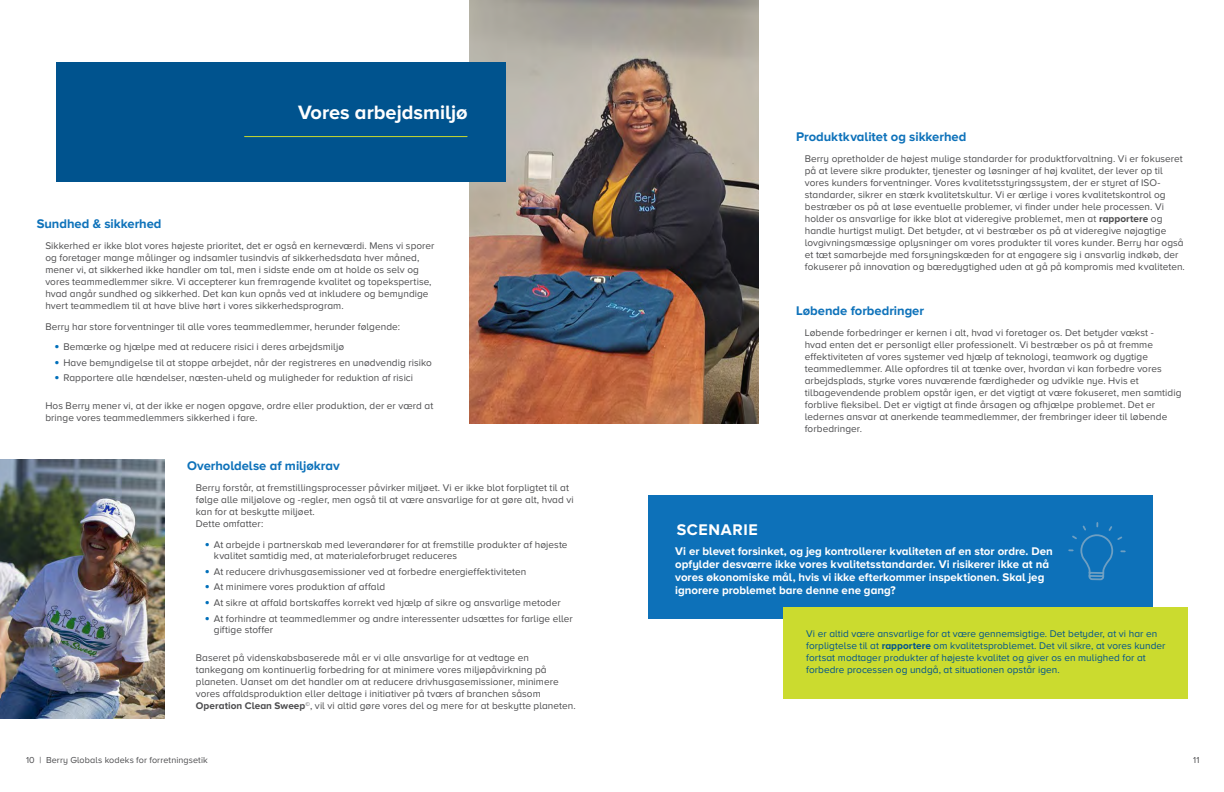
<style>
.page{position:relative;width:1224px;height:792px;background:#fff}
.page>*{position:absolute;margin:0;border:0;box-sizing:border-box;transform-origin:0 0}
.t1{font:700 20px "Proxima Nova A";color:#fff}
.t2{font:700 16px "Proxima Nova A";letter-spacing:.04em;color:#fff}
.t3{font:700 13px "Proxima Nova A";color:#0e72ba}
.t4{font:700 11.5px/13px "Proxima Nova A";color:#fff}
.t5{font:10px/12px "Proxima Nova A";letter-spacing:.005em;color:#4d4d4f}
.t6{font:10px/12px "Proxima Nova A";letter-spacing:.005em;color:#00538e}
.t7{font:9px "Proxima Nova A";letter-spacing:.01em;color:#4d4d4f}
.s1{font-weight:700;font-size:14px;color:#006fba}
.s2{font-weight:700}
</style>
<div class="page">
<img style="left:470px;top:0;width:289px;height:423px">
<div style="left:56px;top:62px;width:449px;height:119px;background:#00538e"></div>
<hr style="left:245px;top:136px;width:222px;height:1px;background:#cadb2e">
<div style="left:648px;top:495px;width:505px;height:123px;background:#0d71b9"></div>
<div style="left:783px;top:607px;width:405px;height:91px;background:#cbdb2f"></div>
<svg style="left:1068px;top:522px;width:58px;height:59px"></svg>
<img style="left:0;top:459px;width:164px;height:259px">
<h1 class="t1" style="left:298px;top:101px;width:171px">Vores arbejdsmiljø</h1>
<h3 class="t3" style="left:37px;top:216px;width:126px">Sundhed &amp; sikkerhed</h3>
<p class="t5" style="left:45px;top:239px;width:391px">Sikkerhed er ikke blot vores højeste prioritet, det er også en kerneværdi. Mens vi sporer og foretager mange målinger og indsamler tusindvis af sikkerhedsdata hver måned, mener vi, at sikkerhed ikke handler om tal, men i sidste ende om at holde os selv og vores teammedlemmer sikre. Vi accepterer kun fremragende kvalitet og topekspertise, hvad angår sundhed og sikkerhed. Det kan kun opnås ved at inkludere og bemyndige hvert teammedlem til at have blive hørt i vores sikkerhedsprogram.</p>
<p class="t5" style="left:45px;top:320px;width:356px">Berry har store forventninger til alle vores teammedlemmer, herunder følgende:</p>
<p class="t5" style="left:54px;top:341px;width:291px"><span class="s1">•</span> Bemærke og hjælpe med at reducere risici i deres arbejdsmiljø</p>
<p class="t5" style="left:54px;top:356px;width:379px"><span class="s1">•</span> Have bemyndigelse til at stoppe arbejdet, når der registreres en unødvendig risiko</p>
<p class="t5" style="left:54px;top:372px;width:360px"><span class="s1">•</span> Rapportere alle hændelser, næsten-uheld og muligheder for reduktion af risici</p>
<p class="t5" style="left:45px;top:400px;width:389px">Hos Berry mener vi, at der ikke er nogen opgave, ordre eller produktion, der er værd at bringe vores teammedlemmers sikkerhed i fare.</p>
<h3 class="t3" style="left:187px;top:459px;width:154px">Overholdelse af miljøkrav</h3>
<p class="t5" style="left:196px;top:482px;width:379px">Berry forstår, at fremstillingsprocesser påvirker miljøet. Vi er ikke blot forpligtet til at følge alle miljølove og -regler, men også til at være ansvarlige for at gøre alt, hvad vi kan for at beskytte miljøet.<br>Dette omfatter:</p>
<p class="t5" style="left:214px;top:539px;width:355px;line-height:11.2px;text-indent:-9px"><span class="s1">•</span> At arbejde i partnerskab med leverandører for at fremstille produkter af højeste kvalitet samtidig med, at materialeforbruget reduceres</p>
<p class="t5" style="left:205px;top:565px;width:323px"><span class="s1">•</span> At reducere drivhusgasemissioner ved at forbedre energieffektiviteten</p>
<p class="t5" style="left:205px;top:581px;width:182px"><span class="s1">•</span> At minimere vores produktion af affald</p>
<p class="t5" style="left:205px;top:597px;width:357px"><span class="s1">•</span> At sikre at affald bortskaffes korrekt ved hjælp af sikre og ansvarlige metoder</p>
<p class="t5" style="left:214px;top:613px;width:361px;line-height:11.2px;text-indent:-9px"><span class="s1">•</span> At forhindre at teammedlemmer og andre interessenter udsættes for farlige eller giftige stoffer</p>
<p class="t5" style="left:196px;top:651px;width:381px">Baseret på videnskabsbaserede mål er vi alle ansvarlige for at vedtage en tankegang om kontinuerlig forbedring for at minimere vores miljøpåvirkning på planeten. Uanset om det handler om at reducere drivhusgasemissioner, minimere vores affaldsproduktion eller deltage i initiativer på tværs af branchen såsom <span class="s2">Operation Clean Sweep</span><sup>©</sup>, vil vi altid gøre vores del og mere for at beskytte planeten.</p>
<h2 class="t2" style="left:677px;top:520px;width:82px">SCENARIE</h2>
<h3 class="t3" style="left:796px;top:129px;width:172px">Produktkvalitet og sikkerhed</h3>
<p class="t5" style="left:805px;top:153px;width:382px">Berry opretholder de højest mulige standarder for produktforvaltning. Vi er fokuseret på at levere sikre produkter, tjenester og løsninger af høj kvalitet, der lever op til vores kunders forventninger. Vores kvalitetsstyringssystem, der er styret af ISO&shy;standarder, sikrer en stærk kvalitetskultur. Vi er ærlige i vores kvalitetskontrol og bestræber os på at løse eventuelle problemer, vi finder under hele processen. Vi holder os ansvarlige for ikke blot at videregive problemet, men at <span class="s2">rapportere</span> og handle hurtigst muligt. Det betyder, at vi bestræber os på at videregive nøjagtige lovgivningsmæssige oplysninger om vores produkter til vores kunder. Berry har også et tæt samarbejde med forsyningskæden for at engagere sig i ansvarlig indkøb, der fokuserer på innovation og bæredygtighed uden at gå på kompromis med kvaliteten.</p>
<h3 class="t3" style="left:796px;top:303px;width:129px">Løbende forbedringer</h3>
<p class="t5" style="left:805px;top:327px;width:378px">Løbende forbedringer er kernen i alt, hvad vi foretager os. Det betyder vækst -<br>hvad enten det er personligt eller professionelt. Vi bestræber os på at fremme effektiviteten af vores systemer ved hjælp af teknologi, teamwork og dygtige teammedlemmer. Alle opfordres til at tænke over, hvordan vi kan forbedre vores arbejdsplads, styrke vores nuværende færdigheder og udvikle nye. Hvis et tilbagevendende problem opstår igen, er det vigtigt at være fokuseret, men samtidig forblive fleksibel. Det er vigtigt at finde årsagen og afhjælpe problemet. Det er ledernes ansvar at anerkende teammedlemmer, der frembringer ideer til løbende forbedringer.</p>
<p class="t4" style="left:675px;top:544px;width:379px">Vi er blevet forsinket, og jeg kontrollerer kvaliteten af en stor ordre. Den opfylder desværre ikke vores kvalitetsstandarder. Vi risikerer ikke at nå vores økonomiske mål, hvis vi ikke efterkommer inspektionen. Skal jeg ignorere problemet bare denne ene gang?</p>
<p class="t6" style="left:806px;top:628px;width:361px">Vi er altid være ansvarlige for at være gennemsigtige. Det betyder, at vi har en forpligtelse til at <span class="s2">rapportere</span> om kvalitetsproblemet. Det vil sikre, at vores kunder fortsat modtager produkter af højeste kvalitet og giver os en mulighed for at forbedre processen og undgå, at situationen opstår igen.</p>
<p class="t7" style="left:26px;top:755px;width:183px">10 | Berry Globals kodeks for forretningsetik</p>
<p class="t7" style="left:1193px;top:755px;width:8px">11</p>
</div>
